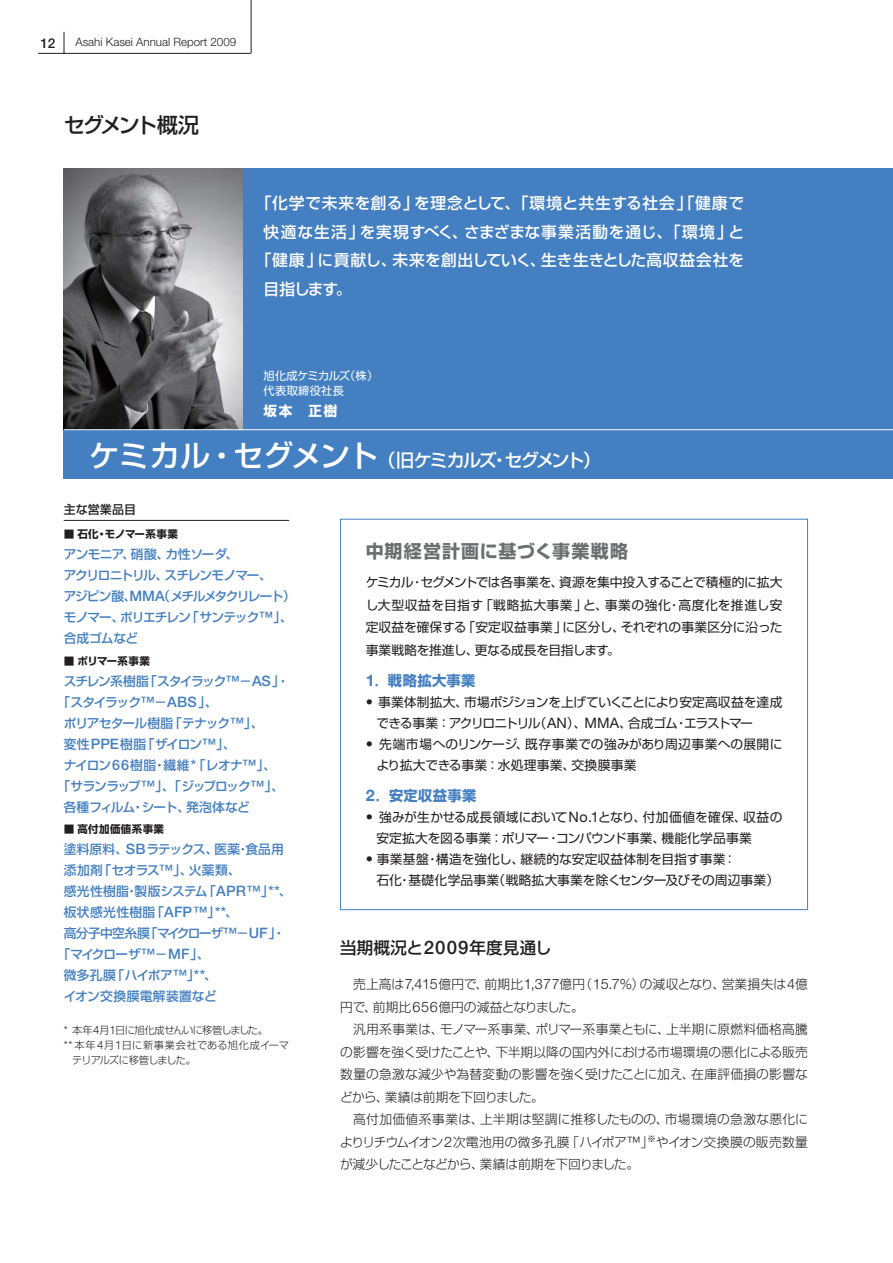
<style>
.page{position:relative;width:893px;height:1263px;background:#fff}
.page>*{position:absolute;margin:0;border:0;box-sizing:border-box;transform-origin:0 0}
.t1{font:500 21px "Shin Go";letter-spacing:-.11em;color:#231f20}
.t2{font:500 18px "Shin Go";letter-spacing:-.11em;color:#fff}
.t3{font:700 18px "Shin Go";letter-spacing:.05em;color:#6c6e70}
.t4{font:500 16.5px "Shin Go";letter-spacing:.005em;color:#231f20}
.t5{font:500 15.75px "Shin Go";letter-spacing:.025em;color:#fff}
.t6{font:500 15.75px "Shin Go";letter-spacing:.05em;color:#fff}
.t7{font:700 14.25px "Shin Go";letter-spacing:.025em;color:#447fc1}
.t8{font:700 13.5px "Shin Go";color:#fff}
.t9{font:500 13.5px "Helvetica Neue";color:#231f20}
.t10{font:300 12.75px/22.5px "Shin Go";color:#231f20}
.t11{font:12.75px/22.5px "Shin Go";letter-spacing:-.005em;color:#231f20}
.t12{font:500 12.75px/21px "Shin Go";letter-spacing:-.065em;color:#447fc1}
.t13{font:12.75px/21px "Shin Go";letter-spacing:-.05em;color:#231f20}
.t14{font:12.75px/21px "Shin Go";letter-spacing:.02em;color:#231f20}
.t15{font:500 12.75px "Shin Go";letter-spacing:.02em;color:#447fc1}
.t16{font:500 12.75px "Shin Go";letter-spacing:-.09em;color:#447fc1}
.t17{font:500 12.75px "Shin Go";letter-spacing:-.1em;color:#447fc1}
.t18{font:500 12.75px "Shin Go";letter-spacing:.005em;color:#447fc1}
.t19{font:500 12.75px "Shin Go";letter-spacing:-.045em;color:#447fc1}
.t20{font:500 12.75px "Shin Go";letter-spacing:.035em;color:#447fc1}
.t21{font:500 12.75px "Shin Go";letter-spacing:.015em;color:#447fc1}
.t22{font:500 12.75px "Shin Go";letter-spacing:-.005em;color:#447fc1}
.t23{font:500 12px "Shin Go";color:#231f20}
.t24{font:300 11.55px "Helvetica Neue";color:#231f20}
.t25{font:11.25px/15px "Shin Go";letter-spacing:.01em;color:#fff}
.t26{font:700 10.5px "Shin Go";letter-spacing:.035em;color:#231f20}
.t27{font:700 10.5px "Shin Go";letter-spacing:-.01em;color:#231f20}
.t28{font:300 10.2px "Shin Go";letter-spacing:.04em;color:#231f20}
.t29{font:300 10.2px "Shin Go";letter-spacing:-.065em;color:#231f20}
.t30{font:300 10.2px "Shin Go";letter-spacing:-.1em;color:#231f20}
.s1{font-size:30px}
.s2{font-family:"Helvetica Neue";font-size:14.4px}
.s3{font-family:"Helvetica Neue";font-size:11.55px}
.s4{font-family:"Helvetica Neue";font-size:16.05px}
.s5{font-family:"Helvetica Neue";font-size:18.6px}
</style>
<div class="page">
<div style="left:64px;top:169px;width:829px;height:310px;background:#447fc1"></div>
<img style="left:64px;top:169px;width:178px;height:260px">
<hr style="left:38px;top:53px;width:213px;height:1px;background:#231f20">
<svg style="left:64px;top:32px;width:1px;height:21px"></svg>
<hr style="left:251px;top:0;width:1px;height:53px;background:#231f20">
<hr style="left:64px;top:429px;width:829px;height:1px;background:#fff">
<hr style="left:64px;top:520px;width:225px;height:1px;background:#231f20">
<p class="t9" style="left:40px;top:38px;width:17px">12</p>
<p class="t24" style="left:75px;top:38px;width:162px">Asahi Kasei Annual Report 2009</p>
<h1 class="t1" style="left:64px;top:117px;width:137px">セグメント概況</h1>
<p class="t5" style="left:256px;top:198px;width:490px">「化学で未来を創る」を理念として、「環境と共生する社会」「健康で</p>
<p class="t6" style="left:264px;top:226px;width:482px">快適な生活」を実現すべく、さまざまな事業活動を通じ、「環境」と</p>
<p class="t5" style="left:256px;top:255px;width:490px">「健康」に貢献し、未来を創出していく、生き生きとした高収益会社を</p>
<p class="t5" style="left:264px;top:283px;width:89px">目指します。</p>
<p class="t25" style="left:264px;top:369px;width:116px">旭化成ケミカルズ（株）代表取締役社長</p>
<p class="t8" style="left:264px;top:405px;width:75px">坂本　正樹</p>
<h2 class="t2" style="left:89px;top:453px;width:513px"><span class="s1">ケミカル・セグメント</span>（旧ケミカルズ・セグメント）</h2>
<p class="t23" style="left:64px;top:505px;width:74px">主な営業品目</p>
<p class="t26" style="left:64px;top:530px;width:116px">■ 石化・モノマー系事業</p>
<p class="t12" style="left:64px;top:545px;width:233px">アンモニア、硝酸、カ性ソーダ、<br>アクリロニトリル、スチレンモノマー、<br>アジピン酸、<span class="s2">MMA</span>（メチルメタクリレート）モノマー、ポリエチレン「サンテック<span class="s2">™</span>」、合成ゴムなど</p>
<p class="t27" style="left:64px;top:657px;width:88px">■ ポリマー系事業</p>
<p class="t16" style="left:64px;top:676px;width:224px">スチレン系樹脂「スタイラック<span class="s2">™</span>－<span class="s2">AS</span> 」･</p>
<p class="t12" style="left:57px;top:693px;width:162px">「スタイラック<span class="s2">™</span>－<span class="s2">ABS</span> 」、</p>
<p class="t12" style="left:64px;top:714px;width:201px">ポリアセタール樹脂「テナック<span class="s2">™</span>」、</p>
<p class="t12" style="left:64px;top:735px;width:173px">変性<span class="s2">PPE</span>樹脂「ザイロン<span class="s2">™</span>」、</p>
<p class="t12" style="left:64px;top:756px;width:214px">ナイロン<span class="s2">66</span>樹脂・繊維<span class="s2">*</span>「レオナ<span class="s2">™</span>」、</p>
<p class="t17" style="left:57px;top:781px;width:228px">「サランラップ<span class="s2">™</span>」、「ジップロック<span class="s2">™</span>」、</p>
<p class="t19" style="left:64px;top:802px;width:188px">各種フィルム・シート、発泡体など</p>
<p class="t26" style="left:64px;top:825px;width:102px">■ 高付加価値系事業</p>
<p class="t18" style="left:64px;top:844px;width:222px">塗料原料、<span class="s2">SB</span>ラテックス、医薬･食品用</p>
<p class="t21" style="left:64px;top:865px;width:178px">添加剤「セオラス<span class="s2">™</span>」、火薬類、</p>
<p class="t15" style="left:64px;top:886px;width:229px">感光性樹脂･製版システム「<span class="s2">APR™</span>」<span class="s2">**</span>、</p>
<p class="t20" style="left:64px;top:907px;width:176px">板状感光性樹脂「<span class="s2">AFP™</span>」<span class="s2">**</span>、</p>
<p class="t12" style="left:64px;top:924px;width:220px">高分子中空糸膜「マイクローザ<span class="s2">™</span>－<span class="s2">UF</span>」･</p>
<p class="t12" style="left:57px;top:945px;width:154px">「マイクローザ<span class="s2">™</span>－<span class="s2">MF</span>」、</p>
<p class="t22" style="left:64px;top:970px;width:155px">微多孔膜「ハイポア<span class="s2">™</span>」<span class="s2">**</span>、</p>
<p class="t15" style="left:64px;top:991px;width:155px">イオン交換膜電解装置など</p>
<p class="t29" style="left:64px;top:1026px;width:206px"><span class="s3">*</span> 本年<span class="s3">4</span>月<span class="s3">1</span>日に旭化成せんいに移管しました。</p>
<p class="t28" style="left:64px;top:1041px;width:227px"><span class="s3">**</span> 本年<span class="s3">4</span>月<span class="s3">1</span>日に新事業会社である旭化成イーマ</p>
<p class="t30" style="left:72px;top:1056px;width:125px">テリアルズに移管しました。</p>
<h2 class="t3" style="left:366px;top:544px;width:264px">中期経営計画に基づく事業戦略</h2>
<p class="t11" style="left:366px;top:573px;width:418px;text-align:justify">ケミカル・セグメントでは各事業を、資源を集中投入することで積極的に拡大し大型収益を目指す「戦略拡大事業」と、事業の強化・高度化を推進し安定収益を確保する「安定収益事業」に区分し、それぞれの事業区分に沿った事業戦略を推進し、更なる成長を目指します。</p>
<p class="t7" style="left:366px;top:675px;width:111px"><span class="s4">1</span>．戦略拡大事業</p>
<p class="t13" style="left:376px;top:693px;width:408px;text-indent:-11px"><span class="s2">•</span> 事業体制拡大、市場ポジションを上げていくことにより安定高収益を達成できる事業：アクリロニトリル（<span class="s2">AN</span>）、<span class="s2">MMA</span>、合成ゴム・エラストマー</p>
<p class="t14" style="left:376px;top:735px;width:408px;text-indent:-11px"><span class="s2">•</span> 先端市場へのリンケージ、既存事業での強みがあり周辺事業への展開により拡大できる事業：水処理事業、交換膜事業</p>
<p class="t7" style="left:366px;top:790px;width:112px"><span class="s4">2</span>．安定収益事業</p>
<p class="t11" style="left:376px;top:808px;width:408px;line-height:21px;text-indent:-11px"><span class="s2">•</span> 強みが生かせる成長領域において<span class="s2">No.1</span>となり、付加価値を確保、収益の安定拡大を図る事業：ポリマー・コンパウンド事業、機能化学品事業</p>
<p class="t11" style="left:376px;top:850px;width:404px;line-height:21px;text-indent:-11px"><span class="s2">•</span> 事業基盤・構造を強化し、継続的な安定収益体制を目指す事業：<br>石化・基礎化学品事業（戦略拡大事業を除くセンター及びその周辺事業）</p>
<p class="t4" style="left:340px;top:942px;width:213px">当期概況と<span class="s5">2009</span>年度見通し</p>
<p class="t10" style="left:340px;top:975px;width:469px">　売上高は<span class="s2">7,415</span>億円で、前期比<span class="s2">1,377</span>億円（<span class="s2">15.7%</span>）の減収となり、営業損失は<span class="s2">4</span>億円で、前期比<span class="s2">656</span>億円の減益となりました。<br>　汎用系事業は、モノマー系事業、ポリマー系事業ともに、上半期に原燃料価格高騰の影響を強く受けたことや、下半期以降の国内外における市場環境の悪化による販売数量の急激な減少や為替変動の影響を強く受けたことに加え、在庫評価損の影響などから、業績は前期を下回りました。<br>　高付加価値系事業は、上半期は堅調に推移したものの、市場環境の急激な悪化によりリチウムイオン<span class="s2">2</span>次電池用の微多孔膜「ハイポア<span class="s2">™</span>」<sup>※</sup>やイオン交換膜の販売数量が減少したことなどから、業績は前期を下回りました。</p>
</div>
